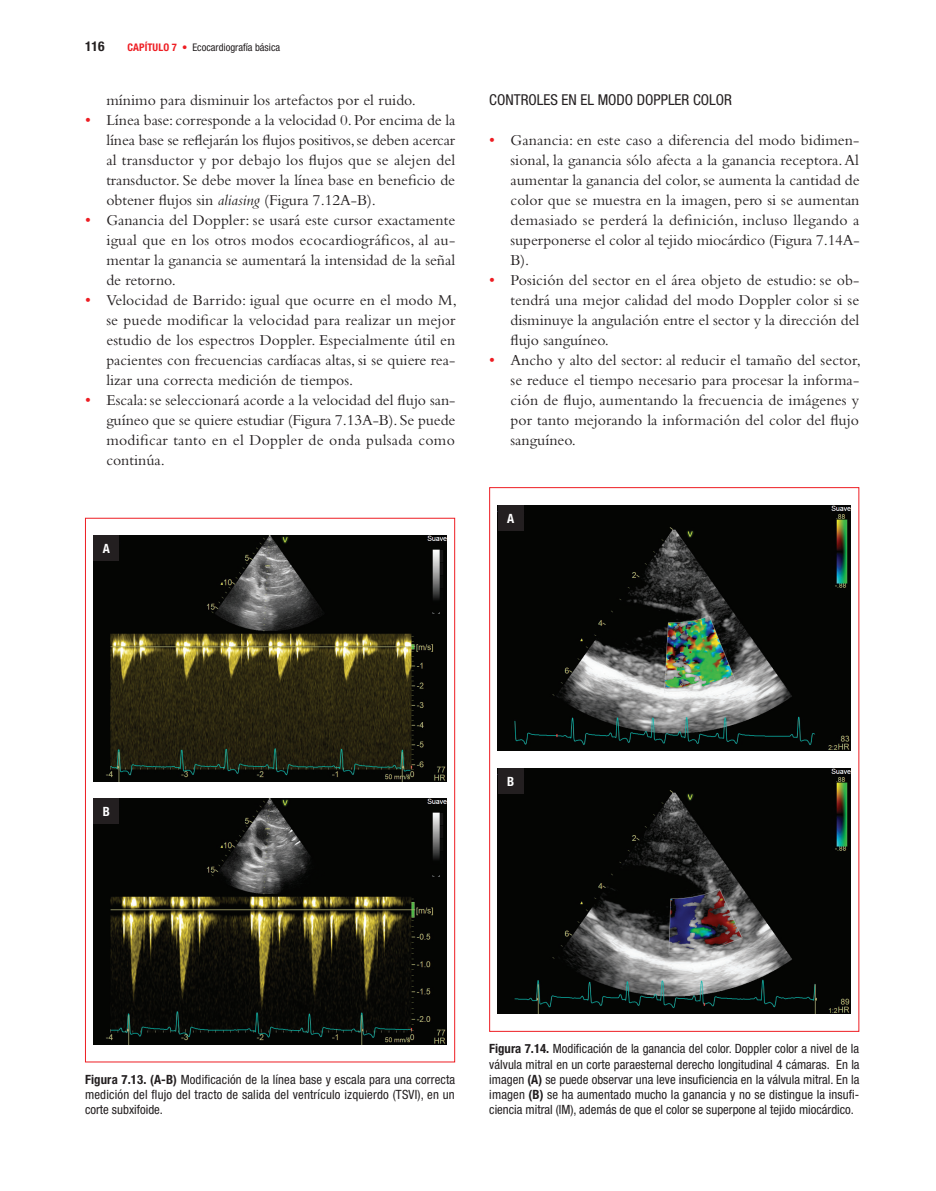
<style>
.page{position:relative;width:936px;height:1191px;background:#fff}
.page>*{position:absolute;margin:0;border:0;box-sizing:border-box;transform-origin:0 0}
.t1{font:15.75px/20px "Bembo";color:#231f20;text-align:justify}
.t2{font:condensed 15px "Helvetica Neue LT";color:#231f20}
.t3{font:700 condensed 13.5px "Helvetica Neue LT";color:#231f20}
.t4{font:condensed 12.75px/15.3px "Helvetica Neue LT";color:#231f20;text-align:justify}
.t5{font:700 condensed 12.75px "Helvetica Neue LT";color:#fff}
.t6{font:condensed 10.5px "Helvetica Neue LT";color:#231f20}
.s1{font-weight:700;color:#ee1d23}
.s2{font-size:16.5px;color:#ee1d23}
.s3{font-style:italic}
.s4{font-weight:700}
</style>
<div class="page">
<img style="left:94px;top:536px;width:352px;height:245px">
<div style="left:94px;top:536px;width:25px;height:25px;background:#231f20"></div>
<img style="left:94px;top:798px;width:352px;height:246px">
<div style="left:94px;top:798px;width:25px;height:26px;background:#231f20"></div>
<img style="left:497px;top:505px;width:353px;height:246px">
<div style="left:497px;top:505px;width:26px;height:25px;background:#231f20"></div>
<img style="left:497px;top:768px;width:353px;height:246px">
<div style="left:497px;top:768px;width:26px;height:25px;background:#231f20"></div>
<p class="t3" style="left:85px;top:38px;width:21px">116</p>
<p class="t6" style="left:128px;top:41px;width:154px"><span class="s1">CAPÍTULO 7 •</span> Ecocardiografía básica</p>
<p class="t1" style="left:106px;top:90px;width:311px">mínimo para disminuir los artefactos por el ruido.</p>
<p class="t1" style="left:106px;top:110px;width:350px;text-indent:-21px"><span class="s2">•</span> Línea base: corresponde a la velocidad 0. Por encima de la línea base se reflejarán los flujos positivos, se deben acercar al transductor y por debajo los flujos que se alejen del transductor. Se debe mover la línea base en beneficio de obtener flujos sin <span class="s3">aliasing</span> (Figura 7.12A-B).</p>
<p class="t1" style="left:106px;top:210px;width:350px;text-indent:-21px"><span class="s2">•</span> Ganancia del Doppler: se usará este cursor exactamente igual que en los otros modos ecocardiográficos, al au&shy;mentar la ganancia se aumentará la intensidad de la señal de retorno.</p>
<p class="t1" style="left:106px;top:290px;width:352px;text-indent:-21px"><span class="s2">•</span> Velocidad de Barrido: igual que ocurre en el modo M, se puede modificar la velocidad para realizar un mejor estudio de los espectros Doppler. Especialmente útil en pacientes con frecuencias cardíacas altas, si se quiere rea&shy;lizar una correcta medición de tiempos.</p>
<p class="t1" style="left:106px;top:390px;width:350px;text-indent:-21px"><span class="s2">•</span> Escala: se seleccionará acorde a la velocidad del flujo san&shy;guíneo que se quiere estudiar (Figura 7.13A-B). Se puede modificar tanto en el Doppler de onda pulsada como continúa.</p>
<p class="t5" style="left:103px;top:541px;width:9px">A</p>
<p class="t2" style="left:489px;top:91px;width:244px">CONTROLES EN EL MODO DOPPLER COLOR</p>
<p class="t1" style="left:510px;top:130px;width:350px;text-indent:-21px"><span class="s2">•</span> Ganancia: en este caso a diferencia del modo bidimen&shy;sional, la ganancia sólo afecta a la ganancia receptora. Al aumentar la ganancia del color, se aumenta la cantidad de color que se muestra en la imagen, pero si se aumentan demasiado se perderá la definición, incluso llegando a superponerse el color al tejido miocárdico (Figura 7.14A-B).</p>
<p class="t1" style="left:510px;top:270px;width:350px;text-indent:-21px"><span class="s2">•</span> Posición del sector en el área objeto de estudio: se ob&shy;tendrá una mejor calidad del modo Doppler color si se disminuye la angulación entre el sector y la dirección del flujo sanguíneo.</p>
<p class="t1" style="left:510px;top:350px;width:352px;text-indent:-21px"><span class="s2">•</span> Ancho y alto del sector: al reducir el tamaño del sector, se reduce el tiempo necesario para procesar la informa&shy;ción de flujo, aumentando la frecuencia de imágenes y por tanto mejorando la información del color del flujo sanguíneo.</p>
<p class="t5" style="left:507px;top:510px;width:9px">A</p>
<p class="t5" style="left:103px;top:804px;width:9px">B</p>
<p class="t5" style="left:507px;top:773px;width:9px">B</p>
<p class="t4" style="left:85px;top:1071px;width:371px"><span class="s4">Figura 7.13. (A-B)</span> Modificación de la línea base y escala para una correcta medición del flujo del tracto de salida del ventrículo izquierdo (TSVI), en un corte subxifoide.</p>
<p class="t4" style="left:489px;top:1041px;width:372px"><span class="s4">Figura 7.14.</span> Modificación de la ganancia del color. Doppler color a nivel de la válvula mitral en un corte paraesternal derecho longitudinal 4 cámaras. En la imagen <span class="s4">(A)</span> se puede observar una leve insuficiencia en la válvula mitral. En la imagen <span class="s4">(B)</span> se ha aumentado mucho la ganancia y no se distingue la insufi&shy;ciencia mitral (IM), además de que el color se superpone al tejido miocárdico.</p>
</div>
